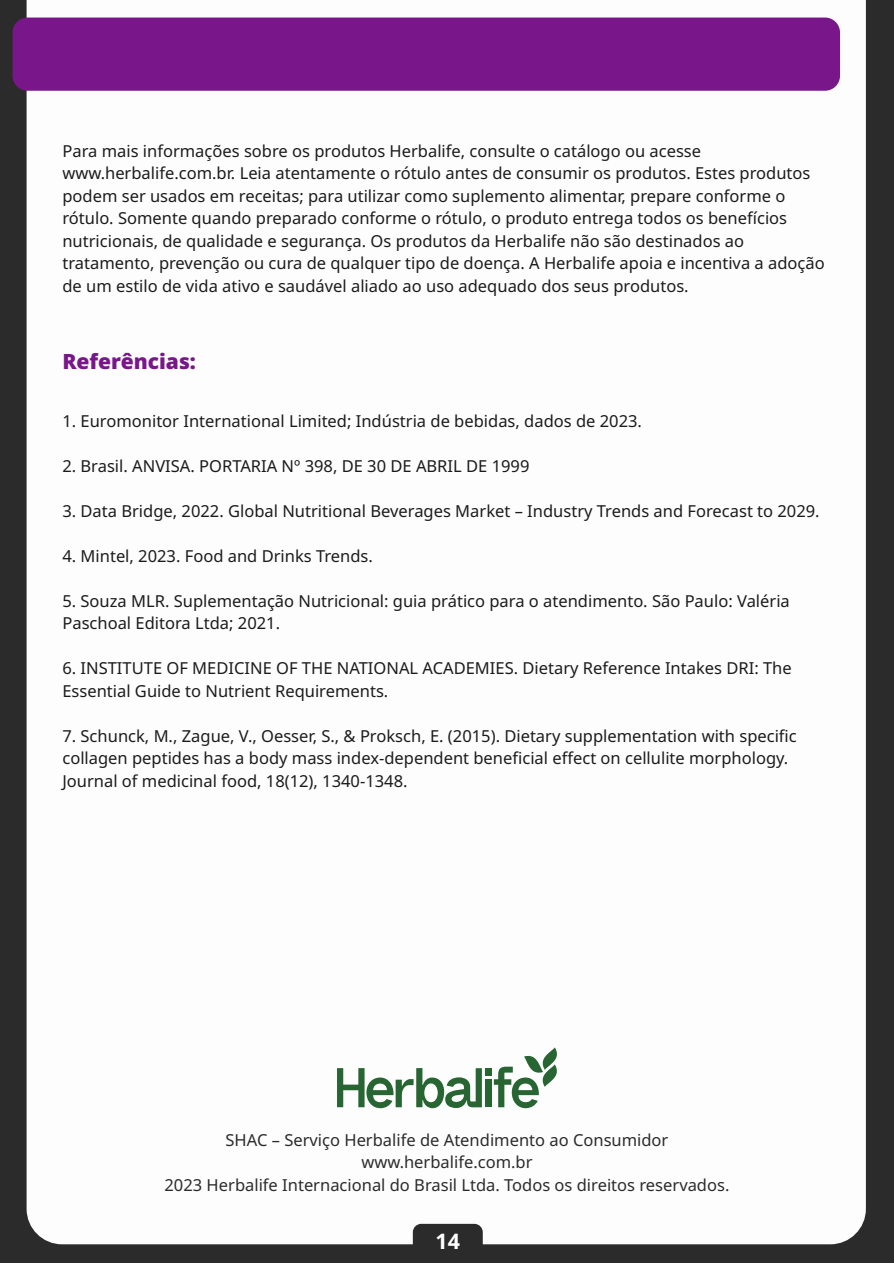
<style>
.page{position:relative;width:894px;height:1263px;background:#fff}
.page>*{position:absolute;margin:0;border:0;box-sizing:border-box;transform-origin:0 0}
.t1{font:700 21.45px "Noto Sans";color:#fff}
.t2{font:900 21px "Noto Sans";color:#78168a}
.t3{font:16.5px/22.5px "Noto Sans";color:#1b1b1b}
.t4{font:16.5px/22.5px "Noto Sans";color:#2b2b2b;text-align:center}
</style>
<div class="page">
<div style="left:0;top:0;width:893px;height:1263px;background:#2b2b2b"></div>
<div style="left:27px;top:0;width:838px;height:1244px;background:#fdfdfd"></div>
<div style="left:13px;top:18px;width:826px;height:73px;background:#78168a;border-radius:15px"></div>
<div style="left:485px;top:1068px;width:6px;height:8px;background:#276532"></div>
<div style="left:485px;top:1079px;width:6px;height:28px;background:#276532"></div>
<svg style="left:493px;top:1047px;width:67px;height:61px;background:#b7cbba"></svg>
<svg style="left:337px;top:1068px;width:144px;height:40px;background:#9cb8a1"></svg>
<div style="left:412px;top:1224px;width:70px;height:33px;background:#2b2b2b;border-radius:8px"></div>
<p class="t3" style="left:62px;top:140px;width:763px">Para mais informações sobre os produtos Herbalife, consulte o catálogo ou acesse www.herbalife.com.br. Leia atentamente o rótulo antes de consumir os produtos. Estes produtos podem ser usados em receitas; para utilizar como suplemento alimentar, prepare conforme o rótulo. Somente quando preparado conforme o rótulo, o produto entrega todos os benefícios nutricionais, de qualidade e segurança. Os produtos da Herbalife não são destinados ao tratamento, prevenção ou cura de qualquer tipo de doença. A Herbalife apoia e incentiva a adoção de um estilo de vida ativo e saudável aliado ao uso adequado dos seus produtos.</p>
<p class="t2" style="left:62px;top:349px;width:135px">Referências:</p>
<p class="t3" style="left:62px;top:410px;width:581px">1. Euromonitor International Limited; Indústria de bebidas, dados de 2023.</p>
<p class="t3" style="left:62px;top:455px;width:468px">2. Brasil. ANVISA. PORTARIA Nº 398, DE 30 DE ABRIL DE 1999</p>
<p class="t3" style="left:62px;top:500px;width:758px">3. Data Bridge, 2022. Global Nutritional Beverages Market – Industry Trends and Forecast to 2029.</p>
<p class="t3" style="left:62px;top:545px;width:312px">4. Mintel, 2023. Food and Drinks Trends.</p>
<p class="t3" style="left:62px;top:590px;width:728px">5. Souza MLR. Suplementação Nutricional: guia prático para o atendimento. São Paulo: Valéria<br>Paschoal Editora Ltda; 2021.</p>
<p class="t3" style="left:62px;top:657px;width:730px">6. INSTITUTE OF MEDICINE OF THE NATIONAL ACADEMIES. Dietary Reference Intakes DRI: The<br>Essential Guide to Nutrient Requirements.</p>
<p class="t3" style="left:62px;top:725px;width:735px">7. Schunck, M., Zague, V., Oesser, S., &amp; Proksch, E. (2015). Dietary supplementation with specific collagen peptides has a body mass index-dependent beneficial effect on cellulite morphology.<br>Journal of medicinal food, 18(12), 1340-1348.</p>
<p class="t4" style="left:164px;top:1129px;width:566px">SHAC – Serviço Herbalife de Atendimento ao Consumidor www.herbalife.com.br<br>2023 Herbalife Internacional do Brasil Ltda. Todos os direitos reservados.</p>
<h1 class="t1" style="left:435px;top:1229px;width:26px">14</h1>
</div>
